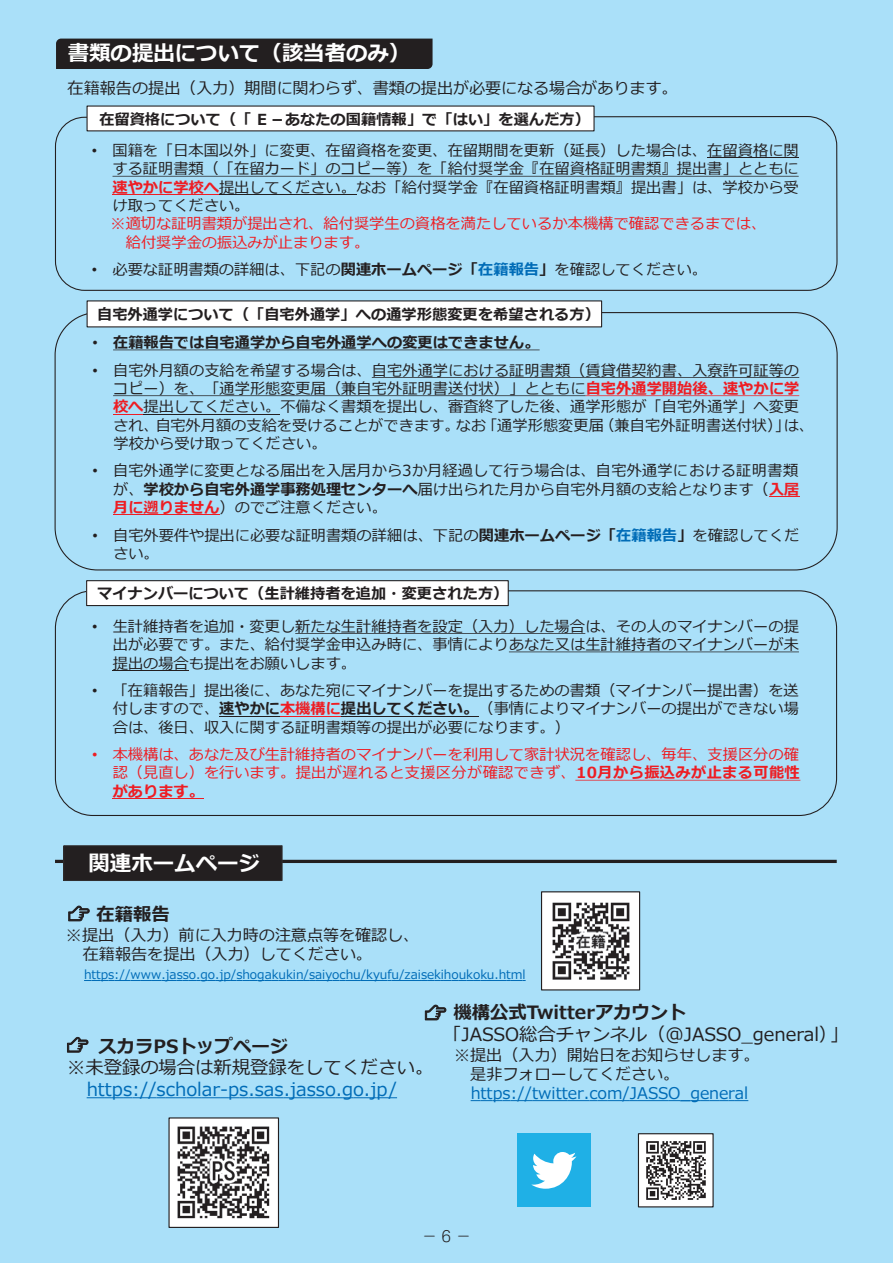
<style>
.page{position:relative;width:893px;height:1263px;background:#aae0f9}
.page>*{position:absolute;margin:0;border:0;box-sizing:border-box;transform-origin:0 0}
.t1{font:700 21.45px "Meiryo";color:#fff}
.t2{font:18.3px "Meiryo";color:#231f20}
.t3{font:18.3px "Meiryo";color:#006cb7}
.t4{font:700 18.3px "Meiryo";color:#231f20}
.t5{font:16.05px/19.2px "Meiryo";color:#231f20}
.t6{font:16.05px "Meiryo";letter-spacing:-.005em;color:#006cb7}
.t7{font:15.3px "Meiryo";color:#231f20}
.t8{font:15.15px/18.3px "Meiryo";color:#231f20;text-align:justify}
.t9{font:15.15px/18.3px "Meiryo";color:#ee1d23}
.t10{font:700 15.15px "Meiryo";color:#231f20}
.t11{font:300 14.85px "Shin M Go Pr 6 N";color:#231f20}
.t12{font:12.3px "Meiryo";color:#006cb7}
.s1{font-family:"Arial"}
.s2{font-weight:700;color:#ee1d23}
.s3{font-weight:700}
.s4{font-weight:700;color:#006cb7}
.s5{font-family:"Arial";font-weight:400}
</style>
<div class="page">
<div style="left:56px;top:39px;width:377px;height:30px;background:#231f20"></div>
<svg style="left:113px;top:350px;width:427px;height:1px"></svg>
<svg style="left:372px;top:377px;width:427px;height:1px"></svg>
<svg style="left:113px;top:395px;width:686px;height:1px"></svg>
<hr style="left:113px;top:414px;width:31px;height:1px;background:#ee1d23">
<hr style="left:144px;top:414px;width:136px;height:1px;background:#231f20">
<hr style="left:769px;top:496px;width:30px;height:1px;background:#ee1d23">
<hr style="left:113px;top:514px;width:107px;height:1px;background:#ee1d23">
<svg style="left:54px;top:115px;width:784px;height:176px"></svg>
<div style="left:87px;top:106px;width:507px;height:25px;background:#fff"></div>
<hr style="left:707px;top:158px;width:92px;height:1px;background:#231f20">
<svg style="left:113px;top:176px;width:686px;height:1px"></svg>
<hr style="left:113px;top:194px;width:106px;height:1px;background:#ee1d23">
<hr style="left:219px;top:194px;width:137px;height:1px;background:#231f20">
<div style="left:87px;top:581px;width:421px;height:24px;background:#fff"></div>
<div style="left:86px;top:580px;width:423px;height:26px;border:1px solid #231f20"></div>
<svg style="left:295px;top:633px;width:290px;height:1px"></svg>
<svg style="left:509px;top:651px;width:290px;height:1px"></svg>
<hr style="left:113px;top:670px;width:76px;height:1px;background:#231f20">
<hr style="left:219px;top:716px;width:61px;height:1px;background:#231f20">
<hr style="left:280px;top:716px;width:61px;height:1px;background:#ee1d23">
<hr style="left:341px;top:716px;width:137px;height:1px;background:#231f20">
<svg style="left:575px;top:780px;width:225px;height:1px"></svg>
<hr style="left:113px;top:798px;width:91px;height:1px;background:#ee1d23">
<img style="left:170px;top:1119px;width:107px;height:107px">
<div style="left:168px;top:1117px;width:111px;height:111px;border:1px solid #231f20"></div>
<svg style="left:67px;top:1037px;width:22px;height:16px"></svg>
<svg style="left:87px;top:1097px;width:310px;height:1px"></svg>
<svg style="left:68px;top:905px;width:22px;height:16px"></svg>
<svg style="left:84px;top:980px;width:442px;height:1px"></svg>
<svg style="left:425px;top:1004px;width:22px;height:16px"></svg>
<svg style="left:471px;top:1100px;width:61px;height:1px"></svg>
<hr style="left:532px;top:1100px;width:36px;height:1px;background:#006cb7">
<svg style="left:568px;top:1100px;width:180px;height:1px"></svg>
<div style="left:87px;top:301px;width:515px;height:26px;background:#fff"></div>
<hr style="left:55px;top:860px;width:782px;height:3px;background:#231f20">
<div style="left:64px;top:846px;width:218px;height:34px;background:#231f20"></div>
<div style="left:64px;top:845px;width:218px;height:36px;border:1px solid #312f30"></div>
<img style="left:640px;top:1135px;width:72px;height:70px">
<div style="left:638px;top:1133px;width:76px;height:74px;border:1px solid #231f20"></div>
<img style="left:543px;top:893px;width:95px;height:95px">
<div style="left:541px;top:891px;width:99px;height:99px;border:1px solid #231f20"></div>
<div style="left:517px;top:1133px;width:74px;height:74px;background:#1fb0e6"></div>
<svg style="left:531px;top:1152px;width:45px;height:37px"></svg>
<h1 class="t1" style="left:68px;top:41px;width:344px">書類の提出について（該当者のみ）</h1>
<p class="t5" style="left:68px;top:79px;width:612px">在籍報告の提出（入力）期間に関わらず、書類の提出が必要になる場合があります。</p>
<p class="t10" style="left:99px;top:111px;width:492px">在留資格について（「Ｅ－あなたの国籍情報」で「はい」を選んだ方）</p>
<p class="t8" style="left:92px;top:142px;width:708px;text-align:right"><span class="s1">•</span> 国籍を「日本国以外」に変更、在留資格を変更、在留期間を更新（延長）した場合は、在留資格に関する証明書類（「在留カード」のコピー等）を「給付奨学金『在留資格証明書類』提出書」とともに</p>
<p class="t7" style="left:113px;top:178px;width:688px"><span class="s2">速やかに学校へ</span>提出してください。なお「給付奨学金『在留資格証明書類』提出書」は、学校から受</p>
<p class="t8" style="left:113px;top:197px;width:138px">け取ってください。</p>
<p class="t9" style="left:126px;top:215px;width:642px;text-indent:-15px">※適切な証明書類が提出され、給付奨学生の資格を満たしているか本機構で確認できるまでは、給付奨学金の振込みが止まります。</p>
<p class="t8" style="left:92px;top:261px;width:617px"><span class="s1">•</span> 必要な証明書類の詳細は、下記の<span class="s3">関連ホームページ「</span><span class="s4">在籍報告</span><span class="s3">」</span>を確認してください。</p>
<p class="t10" style="left:97px;top:306px;width:504px">自宅外通学について（「自宅外通学」への通学形態変更を希望される方）</p>
<p class="t10" style="left:92px;top:334px;width:449px"><span class="s5">•</span> 在籍報告では自宅通学から自宅外通学への変更はできません。</p>
<p class="t8" style="left:113px;top:361px;width:702px;text-align:left;text-indent:-21px"><span class="s1">•</span> 自宅外月額の支給を希望する場合は、自宅外通学における証明書類（賃貸借契約書、入寮許可証等のコピー）を、「通学形態変更届（兼自宅外証明書送付状）」とともに<span class="s2">自宅外通学開始後、速やかに学校へ</span>提出してください。不備なく書類を提出し、審査終了した後、通学形態が「自宅外通学」へ変更され、自宅外月額の支給を受けることができます。なお「通学形態変更届（兼自宅外証明書送付状）」は、学校から受け取ってください。</p>
<p class="t8" style="left:113px;top:462px;width:688px;text-indent:-21px"><span class="s1">•</span> 自宅外通学に変更となる届出を入居月から3か月経過して行う場合は、自宅外通学における証明書類が、<span class="s3">学校から自宅外通学事務処理センターへ</span>届け出られた月から自宅外月額の支給となります（<span class="s2">入居月に遡りません</span>）のでご注意ください。</p>
<p class="t7" style="left:92px;top:526px;width:709px"><span class="s1">•</span> 自宅外要件や提出に必要な証明書類の詳細は、下記の<span class="s3">関連ホームページ「</span><span class="s4">在籍報告</span><span class="s3">」</span>を確認してくだ</p>
<p class="t8" style="left:113px;top:544px;width:47px">さい。</p>
<p class="t10" style="left:97px;top:585px;width:413px">マイナンバーについて（生計維持者を追加・変更された方）</p>
<p class="t8" style="left:113px;top:617px;width:688px;text-indent:-21px"><span class="s1">•</span> 生計維持者を追加・変更し新たな生計維持者を設定（入力）した場合は、その人のマイナンバーの提出が必要です。また、給付奨学金申込み時に、事情によりあなた又は生計維持者のマイナンバーが未提出の場合も提出をお願いします。</p>
<p class="t8" style="left:113px;top:682px;width:688px;text-indent:-21px"><span class="s1">•</span> 「在籍報告」提出後に、あなた宛にマイナンバーを提出するための書類（マイナンバー提出書）を送付しますので、<span class="s3">速やかに</span><span class="s2">本機構に</span><span class="s3">提出してください。</span>（事情によりマイナンバーの提出ができない場合は、後日、収入に関する証明書類等の提出が必要になります。）</p>
<p class="t9" style="left:113px;top:746px;width:689px;text-align:justify;text-indent:-21px"><span class="s1">•</span> 本機構は、あなた及び生計維持者のマイナンバーを利用して家計状況を確認し、毎年、支援区分の確認（見直し）を行います。提出が遅れると支援区分が確認できず、<span class="s3">10月から振込みが止まる可能性があります。</span></p>
<h1 class="t1" style="left:89px;top:851px;width:173px">関連ホームページ</h1>
<p class="t4" style="left:97px;top:904px;width:75px">在籍報告</p>
<p class="t5" style="left:83px;top:926px;width:338px;text-indent:-17px">※提出（入力）前に入力時の注意点等を確認し、在籍報告を提出（入力）してください。</p>
<p class="t12" style="left:84px;top:968px;width:443px">https://www.jasso.go.jp/shogakukin/saiyochu/kyufu/zaisekihoukoku.html</p>
<p class="t4" style="left:453px;top:1002px;width:235px">機構公式Twitterアカウント</p>
<p class="t2" style="left:443px;top:1023px;width:407px">「JASSO総合チャンネル（＠JASSO_general）」</p>
<p class="t5" style="left:470px;top:1045px;width:291px;text-indent:-16px">※提出（入力）開始日をお知らせします。是非フォローしてください。</p>
<p class="t6" style="left:471px;top:1084px;width:279px">https://twitter.com/JASSO_general</p>
<p class="t4" style="left:98px;top:1035px;width:191px">スカラPSトップページ</p>
<p class="t2" style="left:67px;top:1057px;width:368px">※未登録の場合は新規登録をしてください。</p>
<p class="t3" style="left:87px;top:1079px;width:312px">https://scholar-ps.sas.jasso.go.jp/</p>
<p class="t11" style="left:422px;top:1224px;width:50px">－ 6 －</p>
</div>
